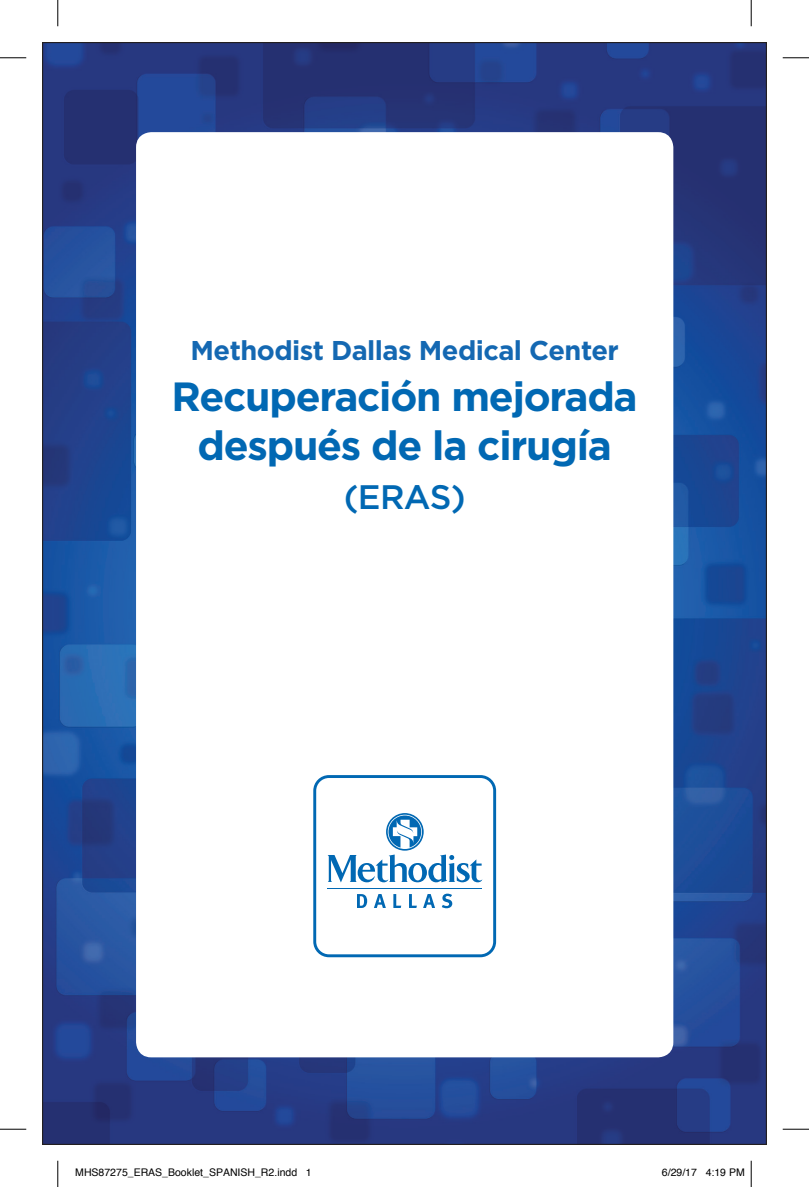
<style>
.page{position:relative;width:809px;height:1187px;background:#fff}
.page>*{position:absolute;margin:0;border:0;box-sizing:border-box;transform-origin:0 0}
.t1{font:700 40.77px/48.8px "Gotham";letter-spacing:-.03em;color:#0168b3;text-align:center}
.t2{font:500 33.95px "Gotham";color:#0168b3}
.t3{font:700 27.12px "Gotham";letter-spacing:-.02em;color:#1468b2}
.t4{font:10.5px "Helvetica";color:#000}
</style>
<div class="page">
<img style="left:44px;top:44px;width:720px;height:1098px">
<div style="left:136px;top:132px;width:537px;height:925px;background:#fff;border-radius:15px"></div>
<svg style="left:327px;top:814px;width:155px;height:68px"></svg>
<hr style="left:327px;top:888px;width:155px;height:1px;background:#0168b3">
<svg style="left:357px;top:894px;width:10px;height:14px"></svg>
<svg style="left:374px;top:894px;width:12px;height:14px"></svg>
<svg style="left:393px;top:894px;width:8px;height:14px"></svg>
<svg style="left:409px;top:894px;width:8px;height:14px"></svg>
<svg style="left:423px;top:894px;width:12px;height:14px"></svg>
<svg style="left:442px;top:893px;width:10px;height:15px"></svg>
<div style="left:313px;top:775px;width:183px;height:182px;border:3px solid #0168b3;border-radius:14px"></div>
<svg style="left:0;top:57px;width:26px;height:1px"></svg>
<svg style="left:782px;top:57px;width:26px;height:1px"></svg>
<svg style="left:0;top:1128px;width:26px;height:1px"></svg>
<svg style="left:782px;top:1128px;width:26px;height:1px"></svg>
<svg style="left:57px;top:0;width:1px;height:26px"></svg>
<svg style="left:57px;top:1160px;width:1px;height:26px"></svg>
<svg style="left:750px;top:0;width:1px;height:26px"></svg>
<svg style="left:750px;top:1160px;width:1px;height:26px"></svg>
<h3 class="t3" style="left:190px;top:335px;width:429px">Methodist Dallas Medical Center</h3>
<h1 class="t1" style="left:172px;top:371px;width:467px">Recuperación mejorada después de la cirugía</h1>
<h2 class="t2" style="left:343px;top:477px;width:123px">(ERAS)</h2>
<p class="t4" style="left:75px;top:1164px;width:238px">MHS87275_ERAS_Booklet_SPANISH_R2.indd 1</p>
<p class="t4" style="left:662px;top:1164px;width:84px">6/29/17 4:19 PM</p>
</div>
